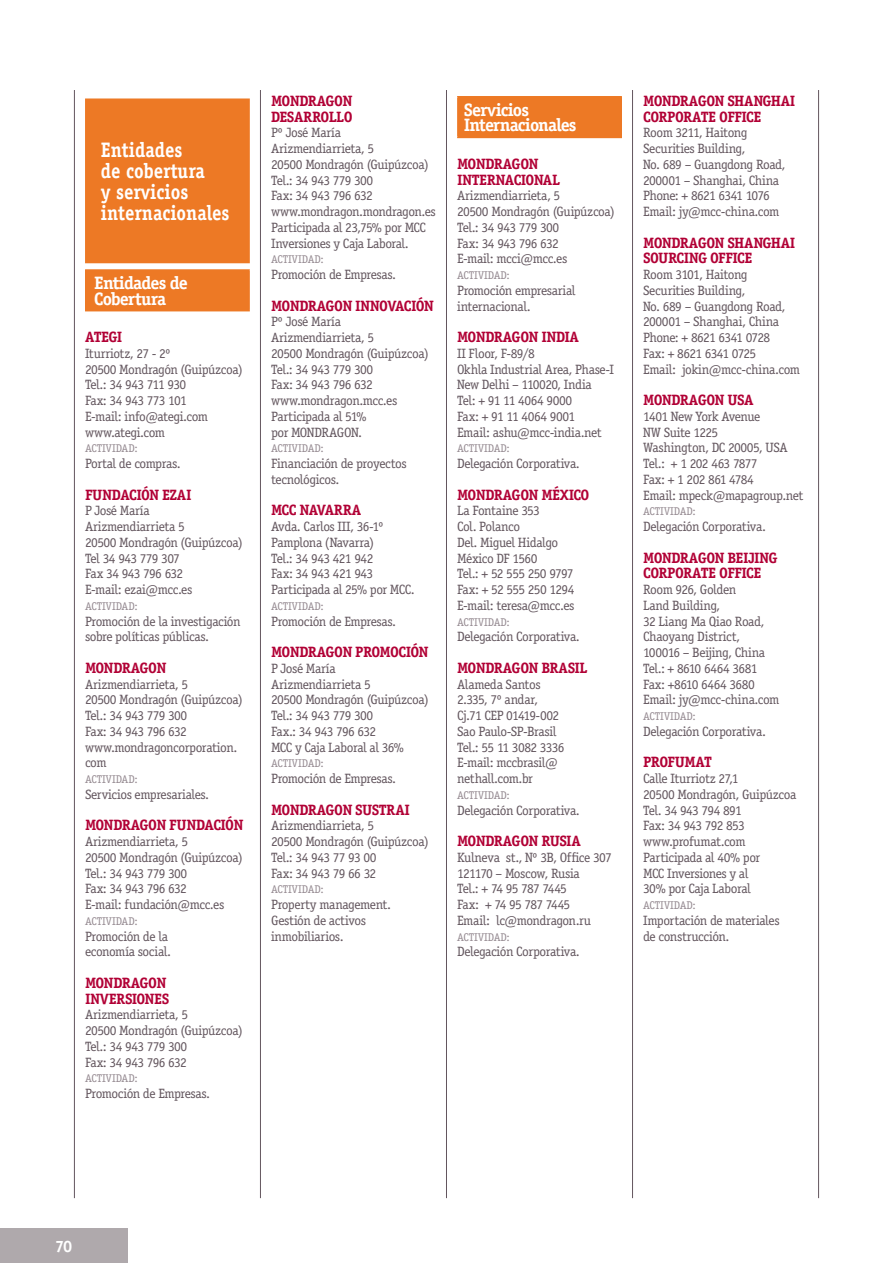
<style>
.page{position:relative;width:893px;height:1263px;background:#fff}
.page>*{position:absolute;margin:0;border:0;box-sizing:border-box;transform-origin:0 0}
.t1{font:700 21px/21px "Officina Serif Std";color:#fff;scale:.89 1}
.t2{font:700 18px/15.8px "Officina Serif Std";letter-spacing:-.045em;color:#fff}
.t3{font:700 16.5px "Officina Serif Std";color:#fff}
.t4{font:700 15px/15.8px "Officina Serif Std";letter-spacing:-.04em;color:#b10035}
.t5{font:13.5px/15.8px "Officina Serif Std";letter-spacing:-.035em;color:#63565e}
.t6{font:11.25px "Officina Serif Std";letter-spacing:-.01em;color:#958a91}
</style>
<div class="page">
<hr style="left:818px;top:90px;width:1px;height:1108px;background:#63565e">
<hr style="left:74px;top:90px;width:1px;height:1108px;background:#63565e">
<hr style="left:260px;top:90px;width:1px;height:1108px;background:#63565e">
<hr style="left:446px;top:90px;width:1px;height:1108px;background:#63565e">
<hr style="left:632px;top:90px;width:1px;height:1108px;background:#63565e">
<div style="left:87px;top:100px;width:161px;height:162px;background:#ed7925"></div>
<div style="left:85px;top:98px;width:165px;height:165px;border:3px solid #ed7925"></div>
<div style="left:86px;top:270px;width:163px;height:41px;background:#ed7925"></div>
<hr style="left:85px;top:271px;width:2px;height:39px;background:#ed7925">
<hr style="left:85px;top:269px;width:165px;height:2px;background:#ed7925">
<hr style="left:248px;top:271px;width:2px;height:39px;background:#ed7925">
<hr style="left:85px;top:310px;width:165px;height:1px;background:#ed7925">
<div style="left:458px;top:97px;width:163px;height:40px;background:#ed7925"></div>
<hr style="left:457px;top:98px;width:2px;height:39px;background:#ed7925">
<hr style="left:457px;top:96px;width:165px;height:2px;background:#ed7925">
<hr style="left:620px;top:98px;width:2px;height:39px;background:#ed7925">
<hr style="left:457px;top:137px;width:165px;height:1px;background:#ed7925">
<div style="left:0;top:1229px;width:128px;height:34px;background:#afa9ac"></div>
<h1 class="t1" style="left:101px;top:139px;width:146px">Entidades<br>de cobertura<br>y servicios internacionales</h1>
<h2 class="t2" style="left:94px;top:275px;width:95px">Entidades de<br>Cobertura</h2>
<p class="t4" style="left:85px;top:329px;width:39px">ATEGI</p>
<p class="t5" style="left:85px;top:345px;width:159px">Iturriotz, 27 - 2º<br>20500 Mondragón (Guipúzcoa)<br>Tel.: 34 943 711 930<br>Fax: 34 943 773 101<br>E-mail: info@ategi.com www.ategi.com</p>
<p class="t6" style="left:85px;top:442px;width:54px">ACTIVIDAD:</p>
<p class="t5" style="left:85px;top:456px;width:97px">Portal de compras.</p>
<p class="t4" style="left:85px;top:486px;width:10px">fundación</p>
<p class="t4" style="left:162px;top:486px;width:31px">EZAI</p>
<p class="t5" style="left:85px;top:503px;width:159px">P José María<br>Arizmendiarrieta 5<br>20500 Mondragón (Guipúzcoa)<br>Tel 34 943 779 307<br>Fax 34 943 796 632<br>E-mail: ezai@mcc.es</p>
<p class="t6" style="left:85px;top:599px;width:54px">ACTIVIDAD:</p>
<p class="t5" style="left:85px;top:613px;width:157px">Promoción de la investigación sobre políticas públicas.</p>
<p class="t4" style="left:85px;top:660px;width:83px">MONDRAGON</p>
<p class="t5" style="left:85px;top:676px;width:159px">Arizmendiarrieta, 5<br>20500 Mondragón (Guipúzcoa)<br>Tel.: 34 943 779 300<br>Fax: 34 943 796 632 www.mondragoncorporation. com</p>
<p class="t6" style="left:85px;top:773px;width:54px">ACTIVIDAD:</p>
<p class="t5" style="left:85px;top:786px;width:126px">Servicios empresariales.</p>
<p class="t4" style="left:85px;top:817px;width:160px">MONDRAGON FUNDACIÓN</p>
<p class="t5" style="left:85px;top:834px;width:159px">Arizmendiarrieta, 5<br>20500 Mondragón (Guipúzcoa)<br>Tel.: 34 943 779 300<br>Fax: 34 943 796 632<br>E-mail: fundación@mcc.es</p>
<p class="t6" style="left:85px;top:914px;width:54px">ACTIVIDAD:</p>
<p class="t5" style="left:85px;top:928px;width:88px">Promoción de la economía social.</p>
<p class="t4" style="left:85px;top:975px;width:86px">MONDRAGON<br>INVERSIONES</p>
<p class="t5" style="left:85px;top:1007px;width:159px">Arizmendiarrieta, 5<br>20500 Mondragón (Guipúzcoa)<br>Tel.: 34 943 779 300<br>Fax: 34 943 796 632</p>
<p class="t6" style="left:85px;top:1072px;width:54px">ACTIVIDAD:</p>
<p class="t5" style="left:85px;top:1086px;width:127px">Promoción de Empresas.</p>
<p class="t4" style="left:271px;top:93px;width:83px">MONDRAGON<br>DESARROLLO</p>
<p class="t5" style="left:271px;top:125px;width:166px">Pº José María<br>Arizmendiarrieta, 5<br>20500 Mondragón (Guipúzcoa)<br>Tel.: 34 943 779 300<br>Fax: 34 943 796 632 www.mondragon.mondragon.es<br>Participada al 23,75% por MCC<br>Inversiones y Caja Laboral.</p>
<p class="t6" style="left:271px;top:253px;width:54px">ACTIVIDAD:</p>
<p class="t5" style="left:271px;top:267px;width:127px">Promoción de Empresas.</p>
<p class="t4" style="left:271px;top:297px;width:164px">MONDRAGON INNOVACIÓN</p>
<p class="t5" style="left:271px;top:314px;width:159px">Pº José María<br>Arizmendiarrieta, 5<br>20500 Mondragón (Guipúzcoa)<br>Tel.: 34 943 779 300<br>Fax: 34 943 796 632 www.mondragon.mcc.es<br>Participada al 51%<br>por MONDRAGON.</p>
<p class="t6" style="left:271px;top:442px;width:54px">ACTIVIDAD:</p>
<p class="t5" style="left:271px;top:456px;width:137px">Financiación de proyectos tecnológicos.</p>
<p class="t4" style="left:271px;top:502px;width:92px">MCC NAVARRA</p>
<p class="t5" style="left:271px;top:519px;width:145px">Avda. Carlos III, 36-1º<br>Pamplona (Navarra)<br>Tel.: 34 943 421 942<br>Fax: 34 943 421 943<br>Participada al 25% por MCC.</p>
<p class="t6" style="left:271px;top:599px;width:54px">ACTIVIDAD:</p>
<p class="t5" style="left:271px;top:613px;width:127px">Promoción de Empresas.</p>
<p class="t4" style="left:271px;top:644px;width:159px">MONDRAGON PROMOCIÓN</p>
<p class="t5" style="left:271px;top:660px;width:159px">P José María<br>Arizmendiarrieta 5<br>20500 Mondragón (Guipúzcoa)<br>Tel.: 34 943 779 300<br>Fax.: 34 943 796 632<br>MCC y Caja Laboral al 36%</p>
<p class="t6" style="left:271px;top:757px;width:54px">ACTIVIDAD:</p>
<p class="t5" style="left:271px;top:771px;width:127px">Promoción de Empresas.</p>
<p class="t4" style="left:271px;top:801px;width:140px">MONDRAGON SUSTRAI</p>
<p class="t5" style="left:271px;top:818px;width:159px">Arizmendiarrieta, 5<br>20500 Mondragón (Guipúzcoa)<br>Tel.: 34 943 77 93 00<br>Fax: 34 943 79 66 32</p>
<p class="t6" style="left:271px;top:883px;width:54px">ACTIVIDAD:</p>
<p class="t5" style="left:271px;top:897px;width:122px">Property management.<br>Gestión de activos inmobiliarios.</p>
<h2 class="t2" style="left:464px;top:101px;width:114px">Servicios<br>Internacionales</h2>
<p class="t4" style="left:457px;top:156px;width:105px">MONDRAGON<br>INTERNACIONAL</p>
<p class="t5" style="left:457px;top:188px;width:159px">Arizmendiarrieta, 5<br>20500 Mondragón (Guipúzcoa)<br>Tel.: 34 943 779 300<br>Fax: 34 943 796 632<br>E-mail: mcci@mcc.es</p>
<p class="t6" style="left:457px;top:269px;width:54px">ACTIVIDAD:</p>
<p class="t5" style="left:457px;top:282px;width:120px">Promoción empresarial internacional.</p>
<p class="t4" style="left:457px;top:329px;width:123px">MONDRAGON INDIA</p>
<p class="t5" style="left:457px;top:345px;width:158px">II Floor, F-89/8<br>Okhla Industrial Area, Phase-I<br>New Delhi – 110020, India<br>Tel: + 91 11 4064 9000<br>Fax: + 91 11 4064 9001<br>Email: ashu@mcc-india.net</p>
<p class="t6" style="left:457px;top:442px;width:54px">ACTIVIDAD:</p>
<p class="t5" style="left:457px;top:456px;width:124px">Delegación Corporativa.</p>
<p class="t4" style="left:457px;top:486px;width:134px">MONDRAGON MÉXICO</p>
<p class="t5" style="left:457px;top:503px;width:119px">La Fontaine 353<br>Col. Polanco<br>Del. Miguel Hidalgo<br>México DF 1560<br>Tel.: + 52 555 250 9797<br>Fax: + 52 555 250 1294<br>E-mail: teresa@mcc.es</p>
<p class="t6" style="left:457px;top:615px;width:54px">ACTIVIDAD:</p>
<p class="t5" style="left:457px;top:629px;width:124px">Delegación Corporativa.</p>
<p class="t4" style="left:457px;top:660px;width:132px">MONDRAGON BRASIL</p>
<p class="t5" style="left:457px;top:676px;width:109px">Alameda Santos<br>2.335, 7º andar,<br>Cj.71 CEP 01419-002<br>Sao Paulo-SP-Brasil<br>Tel.: 55 11 3082 3336<br>E-mail: mccbrasil@ nethall.com.br</p>
<p class="t6" style="left:457px;top:788px;width:54px">ACTIVIDAD:</p>
<p class="t5" style="left:457px;top:802px;width:124px">Delegación Corporativa.</p>
<p class="t4" style="left:457px;top:833px;width:125px">MONDRAGON RUSIA</p>
<p class="t5" style="left:457px;top:849px;width:156px">Kulneva st., Nº 3B, Office 307<br>121170 – Moscow, Rusia<br>Tel.: + 74 95 787 7445<br>Fax: + 74 95 787 7445<br>Email: lc@mondragon.ru</p>
<p class="t6" style="left:457px;top:930px;width:54px">ACTIVIDAD:</p>
<p class="t5" style="left:457px;top:944px;width:124px">Delegación Corporativa.</p>
<p class="t4" style="left:643px;top:93px;width:154px">MONDRAGON SHANGHAI<br>CORPORATE OFFICE</p>
<p class="t5" style="left:643px;top:125px;width:144px">Room 3211, Haitong<br>Securities Building,<br>No. 689 – Guangdong Road,<br>200001 – Shanghai, China<br>Phone: + 8621 6341 1076<br>Email: jy@mcc-china.com</p>
<p class="t4" style="left:643px;top:234px;width:154px">MONDRAGON SHANGHAI<br>SOURCING OFFICE</p>
<p class="t5" style="left:643px;top:267px;width:158px">Room 3101, Haitong<br>Securities Building,<br>No. 689 – Guangdong Road,<br>200001 – Shanghai, China<br>Phone: + 8621 6341 0728<br>Fax: + 8621 6341 0725<br>Email: jokin@mcc-china.com</p>
<p class="t4" style="left:643px;top:392px;width:112px">MONDRAGON USA</p>
<p class="t5" style="left:643px;top:408px;width:162px">1401 New York Avenue<br>NW Suite 1225<br>Washington, DC 20005, USA<br>Tel.: + 1 202 463 7877<br>Fax: + 1 202 861 4784<br>Email: mpeck@mapagroup.net</p>
<p class="t6" style="left:643px;top:505px;width:54px">ACTIVIDAD:</p>
<p class="t5" style="left:643px;top:519px;width:124px">Delegación Corporativa.</p>
<p class="t4" style="left:643px;top:549px;width:136px">MONDRAGON BEIJING<br>CORPORATE OFFICE</p>
<p class="t5" style="left:643px;top:582px;width:138px">Room 926, Golden<br>Land Building,<br>32 Liang Ma Qiao Road,<br>Chaoyang District,<br>100016 – Beijing, China<br>Tel.: + 8610 6464 3681<br>Fax: +8610 6464 3680<br>Email: jy@mcc-china.com</p>
<p class="t6" style="left:643px;top:710px;width:54px">ACTIVIDAD:</p>
<p class="t5" style="left:643px;top:723px;width:124px">Delegación Corporativa.</p>
<p class="t4" style="left:643px;top:754px;width:18px">Profumat</p>
<p class="t5" style="left:643px;top:771px;width:155px">Calle Iturriotz 27,1<br>20500 Mondragón, Guipúzcoa<br>Tel. 34 943 794 891<br>Fax: 34 943 792 853 www.profumat.com<br>Participada al 40% por<br>MCC Inversiones y al<br>30% por Caja Laboral</p>
<p class="t6" style="left:643px;top:899px;width:54px">ACTIVIDAD:</p>
<p class="t5" style="left:643px;top:912px;width:138px">Importación de materiales de construcción.</p>
<p class="t3" style="left:55px;top:1236px;width:18px">70</p>
</div>
